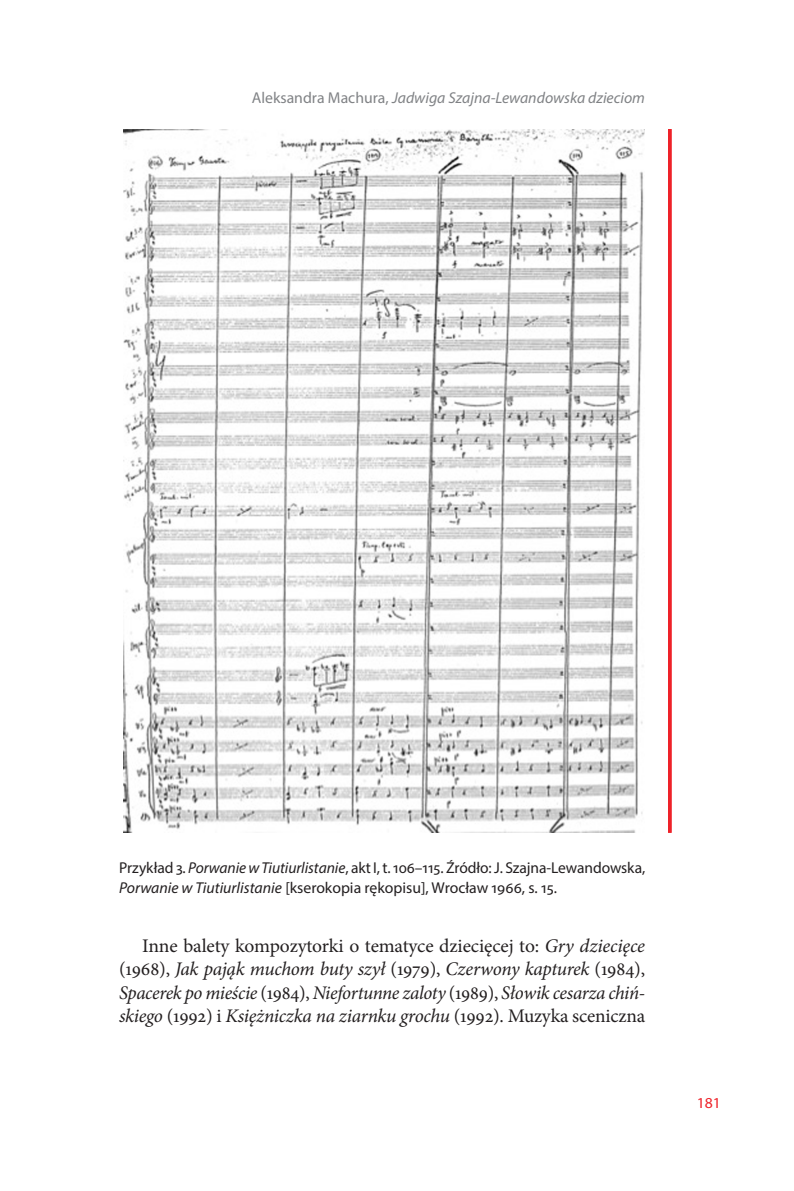
<style>
.page{position:relative;width:794px;height:1191px;background:#fff}
.page>*{position:absolute;margin:0;border:0;box-sizing:border-box;transform-origin:0 0}
.tekst_podstawowy{font:italic 19.25px/23.1px "Minion Pro";letter-spacing:-.015em;color:#231f20;text-align:justify}
.Podpisy_do_ilustracj{font:15.75px/19.6px "Myriad Pro";letter-spacing:-.005em;color:#231f20}
.t1{font:italic 15.75px "Myriad Pro";color:#808285}
.t2{font:15.22px "Myriad Pro";color:#ee2229;scale:1.04 1}
.s1{font-style:normal}
.s2{font-style:italic}
</style>
<div class="page">
<hr style="left:668px;top:129px;width:3px;height:703px;background:#ee2229">
<img style="left:124px;top:129px;width:521px;height:703px">
<p class="t1" style="left:252px;top:88px;width:394px"><span class="s1">Aleksandra Machura,</span> Jadwiga Szajna-Lewandowska dzieciom</p>
<p class="Podpisy_do_ilustracj" style="left:119px;top:858px;width:528px">Przykład 3. <span class="s2">Porwanie w Tiutiurlistanie</span>, akt I, t. 106–115. Źródło: J. Szajna-Lewandowska,<br><span class="s2">Porwanie w Tiutiurlistanie</span> [kserokopia rękopisu], Wrocław 1966, s. 15.</p>
<p class="tekst_podstawowy" style="left:119px;top:934px;width:527px;text-indent:23px"><span class="s1">Inne balety kompozytorki o tematyce dziecięcej to:</span> Gry dziecięce <span class="s1">(1968),</span> Jak pająk muchom buty szył <span class="s1">(1979),</span> Czerwony kapturek <span class="s1">(1984), </span>Spacerek po mieście <span class="s1">(1984),</span> Niefortunne zaloty <span class="s1">(1989),</span> Słowik cesarza chiń&shy;skiego <span class="s1">(1992) i</span> Księżniczka na ziarnku grochu <span class="s1">(1992). Muzyka sceniczna</span></p>
<p class="t2" style="left:696px;top:1093px;width:25px">181</p>
</div>
